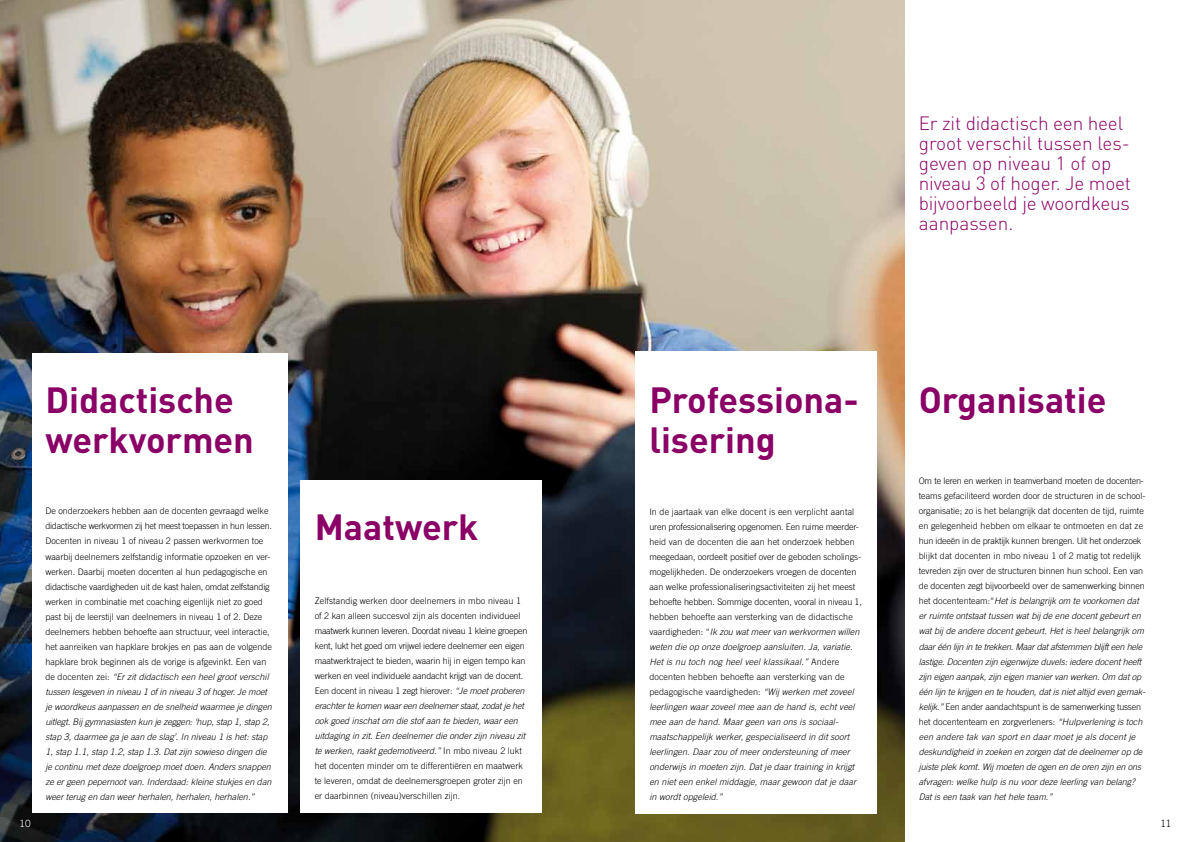
<style>
.page{position:relative;width:1191px;height:842px;background:#fff}
.page>*{position:absolute;margin:0;border:0;box-sizing:border-box;transform-origin:0 0}
.t1{font:700 36px/40px "DIN";color:#8a0066}
.t2{font:300 19px/20px "DIN";letter-spacing:-.01em;color:#8a0066}
.t3{font:300 10px "Trade Gothic";color:#fff}
.t4{font:300 10px "Trade Gothic";color:#000}
.t5{font:300 9px/15px "Trade Gothic";color:#000}
.t6{font:italic 300 9px/15px "Trade Gothic";letter-spacing:-.01em;color:#000}
.s1{font-style:italic}
.s2{font-style:normal}
</style>
<div class="page">
<img style="left:0;top:0;width:904px;height:842px">
<div style="left:32px;top:353px;width:255px;height:460px;background:#fff"></div>
<div style="left:635px;top:352px;width:241px;height:462px;background:#fff"></div>
<div style="left:300px;top:480px;width:241px;height:333px;background:#fff"></div>
<h2 class="t2" style="left:918px;top:113px;width:214px">Er zit didactisch een heel groot verschil tussen les&shy;geven op niveau 1 of op niveau 3 of hoger. Je moet bijvoorbeeld je woordkeus aanpassen.</h2>
<h1 class="t1" style="left:649px;top:378px;width:211px">Professiona&shy;lisering</h1>
<h1 class="t1" style="left:45px;top:378px;width:210px">Didactische werkvormen</h1>
<h1 class="t1" style="left:918px;top:378px;width:189px">Organisatie</h1>
<p class="t5" style="left:45px;top:504px;width:228px">De onderzoekers hebben aan de docenten gevraagd welke didactische werkvormen zij het meest toepassen in hun lessen.<br>Docenten in niveau 1 of niveau 2 passen werkvormen toe waarbij deelnemers zelfstandig informatie opzoeken en ver&shy;werken. Daarbij moeten docenten al hun pedagogische en didactische vaardigheden uit de kast halen, omdat zelfstandig werken in combinatie met coaching eigenlijk niet zo goed past bij de leerstijl van deelnemers in niveau 1 of 2. Deze deelnemers hebben behoefte aan structuur, veel interactie, het aanreiken van hapklare brokjes en pas aan de volgende hapklare brok beginnen als de vorige is afgevinkt. Een van de docenten zei: <span class="s1">“Er zit didactisch een heel groot verschil tussen lesgeven in niveau 1 of in niveau 3 of hoger. Je moet je woordkeus aanpassen en de snelheid waarmee je dingen uitlegt. Bij gymnasiasten kun je zeggen: ‘hup, stap 1, stap 2, stap 3, daarmee ga je aan de slag’. In niveau 1 is het: stap 1, stap 1.1, stap 1.2, stap 1.3. Dat zijn sowieso dingen die je continu met deze doelgroep moet doen. Anders snappen ze er geen pepernoot van. Inderdaad: kleine stukjes en dan weer terug en dan weer herhalen, herhalen, herhalen.”</span></p>
<p class="t5" style="left:649px;top:504px;width:214px">In de jaartaak van elke docent is een verplicht aantal uren professionalisering opgenomen. Een ruime meerder&shy;heid van de docenten die aan het onderzoek hebben meegedaan, oordeelt positief over de geboden scholings&shy;mogelijkheden. De onderzoekers vroegen de docenten aan welke professionaliseringsactiviteiten zij het meest behoefte hebben. Sommige docenten, vooral in niveau 1, hebben behoefte aan versterking van de didactische vaardigheden: “<span class="s1">Ik zou wat meer van werkvormen willen weten die op onze doelgroep aansluiten. Ja, variatie.<br>Het is nu toch nog heel veel klassikaal.”</span> Andere docenten hebben behoefte aan versterking van de pedagogische vaardigheden: <span class="s1">“Wij werken met zoveel leerlingen waar zoveel mee aan de hand is, echt veel mee aan de hand. Maar geen van ons is sociaal&shy;maatschappelijk werker, gespecialiseerd in dit soort leerlingen. Daar zou of meer ondersteuning of meer onderwijs in moeten zijn. Dat je daar training in krijgt en niet een enkel middagje, maar gewoon dat je daar in wordt opgeleid.”</span></p>
<h1 class="t1" style="left:315px;top:506px;width:165px">Maatwerk</h1>
<p class="t5" style="left:315px;top:593px;width:214px">Zelfstandig werken door deelnemers in mbo niveau 1 of 2 kan alleen succesvol zijn als docenten individueel maatwerk kunnen leveren. Doordat niveau 1 kleine groepen kent, lukt het goed om vrijwel iedere deelnemer een eigen maatwerktraject te bieden, waarin hij in eigen tempo kan werken en veel individuele aandacht krijgt van de docent.<br>Een docent in niveau 1 zegt hierover: <span class="s1">“Je moet proberen erachter te komen waar een deelnemer staat, zodat je het ook goed inschat om die stof aan te bieden, waar een uitdaging in zit. Een deelnemer die onder zijn niveau zit te werken, raakt gedemotiveerd.”</span> In mbo niveau 2 lukt het docenten minder om te differentiëren en maatwerk te leveren, omdat de deelnemersgroepen groter zijn en er daarbinnen (niveau)verschillen zijn.</p>
<p class="t6" style="left:918px;top:474px;width:228px"><span class="s2">Om te leren en werken in teamverband moeten de docenten&shy;teams gefaciliteerd worden door de structuren in de school&shy;organisatie; zo is het belangrijk dat docenten de tijd, ruimte en gelegenheid hebben om elkaar te ontmoeten en dat ze hun ideeën in de praktijk kunnen brengen. Uit het onderzoek blijkt dat docenten in mbo niveau 1 of 2 matig tot redelijk tevreden zijn over de structuren binnen hun school. Een van de docenten zegt bijvoorbeeld over de samenwerking binnen het docententeam:“</span>Het is belangrijk om te voorkomen dat er ruimte ontstaat tussen wat bij de ene docent gebeurt en wat bij de andere docent gebeurt. Het is heel belangrijk om daar één lijn in te trekken. Maar dat afstemmen blijft een hele lastige. Docenten zijn eigenwijze duvels: iedere docent heeft zijn eigen aanpak, zijn eigen manier van werken. Om dat op één lijn te krijgen en te houden, dat is niet altijd even gemak&shy;kelijk.” <span class="s2">Een ander aandachtspunt is de samenwerking tussen het docententeam en zorgverleners:</span> “Hulpverlening is toch een andere tak van sport en daar moet je als docent je deskundigheid in zoeken en zorgen dat de deelnemer op de juiste plek komt. Wij moeten de ogen en de oren zijn en ons afvragen: welke hulp is nu voor deze leerling van belang?<br>Dat is een taak van het hele team.”</p>
<p class="t3" style="left:19px;top:818px;width:13px">10</p>
<p class="t4" style="left:1160px;top:818px;width:13px">11</p>
</div>
